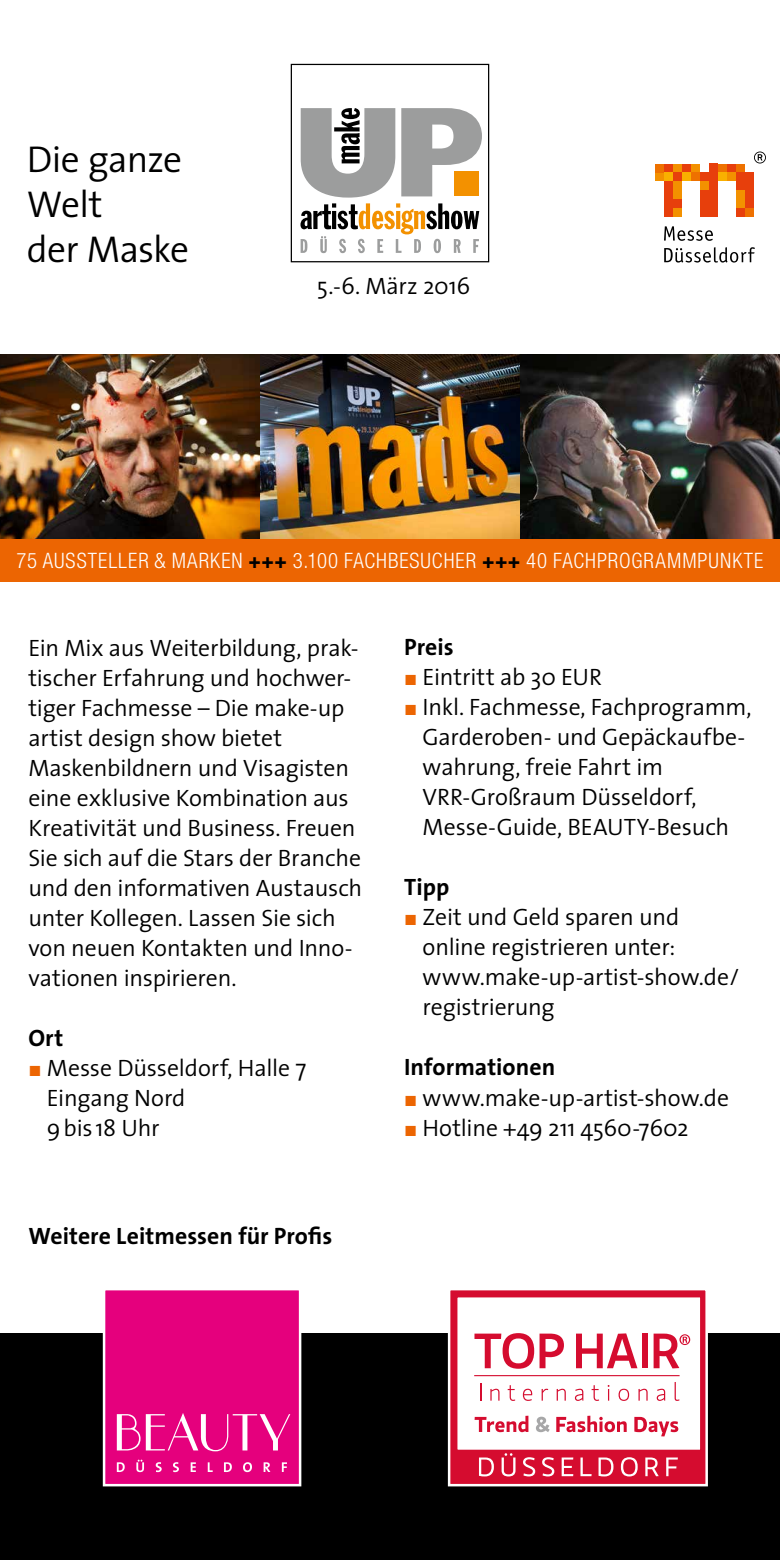
<style>
.page{position:relative;width:780px;height:1560px;background:#fff}
.page>*{position:absolute;margin:0;border:0;box-sizing:border-box;transform-origin:0 0}
.t1{font:300 37.5px/45px "The Sans";letter-spacing:-.02em;color:#000}
.t2{font:300 23.75px/30px "The Sans";letter-spacing:-.01em;color:#000}
.t3{font:700 23.75px "The Sans";letter-spacing:.005em;color:#000}
.t4{font:300 condensed 21.25px "Helvetica Neue LT Std";letter-spacing:.045em;color:#fff}
.s1{font-weight:700;color:#000}
.s2{font-family:"European Pi Three";font-weight:400;color:#ec6502}
.s3{font-weight:700}
</style>
<div class="page">
<img style="left:0;top:354px;width:780px;height:185px">
<div style="left:0;top:539px;width:780px;height:42px;background:#ec6502"></div>
<svg style="left:300px;top:108px;width:182px;height:146px"></svg>
<div style="left:454px;top:171px;width:25px;height:25px;background:#f39100"></div>
<div style="left:291px;top:64px;width:198px;height:198px;border:1px solid #000"></div>
<div style="left:0;top:1332px;width:780px;height:227px;background:#000"></div>
<svg style="left:446px;top:1290px;width:263px;height:197px"></svg>
<svg style="left:102px;top:1290px;width:200px;height:197px;background:#e51586"></svg>
<svg style="left:664px;top:247px;width:90px;height:15px"></svg>
<svg style="left:664px;top:226px;width:49px;height:15px"></svg>
<div style="left:655px;top:172px;width:9px;height:9px;background:#f39100"></div>
<div style="left:664px;top:163px;width:9px;height:9px;background:#e73f0c"></div>
<div style="left:664px;top:172px;width:9px;height:9px;background:#f9b000"></div>
<div style="left:673px;top:163px;width:9px;height:9px;background:#f39100"></div>
<div style="left:673px;top:172px;width:9px;height:9px;background:#e73f0c"></div>
<div style="left:682px;top:163px;width:9px;height:9px;background:#e73f0c"></div>
<div style="left:682px;top:172px;width:9px;height:9px;background:#f9b000"></div>
<div style="left:691px;top:163px;width:9px;height:9px;background:#f39100"></div>
<div style="left:691px;top:172px;width:9px;height:9px;background:#ee7100"></div>
<div style="left:718px;top:163px;width:9px;height:9px;background:#ee7100"></div>
<div style="left:718px;top:172px;width:9px;height:9px;background:#f9b000"></div>
<div style="left:727px;top:163px;width:9px;height:9px;background:#e73f0c"></div>
<div style="left:727px;top:172px;width:9px;height:9px;background:#f39100"></div>
<div style="left:736px;top:163px;width:9px;height:9px;background:#ee7100"></div>
<div style="left:736px;top:172px;width:9px;height:18px;background:#e73f0c"></div>
<div style="left:745px;top:172px;width:9px;height:36px;background:#e73f0c"></div>
<div style="left:664px;top:181px;width:9px;height:36px;background:#e73f0c"></div>
<div style="left:673px;top:181px;width:9px;height:18px;background:#f39100"></div>
<div style="left:673px;top:199px;width:9px;height:9px;background:#e73f0c"></div>
<div style="left:673px;top:208px;width:9px;height:9px;background:#f39100"></div>
<div style="left:736px;top:190px;width:9px;height:18px;background:#f39100"></div>
<div style="left:745px;top:208px;width:9px;height:9px;background:#ee7100"></div>
<div style="left:655px;top:163px;width:9px;height:9px;background:#ee7100"></div>
<div style="left:700px;top:172px;width:9px;height:9px;background:#e73f0c"></div>
<div style="left:700px;top:181px;width:9px;height:9px;background:#f39100"></div>
<div style="left:700px;top:190px;width:9px;height:27px;background:#e73f0c"></div>
<div style="left:709px;top:163px;width:9px;height:54px;background:#e73f0c"></div>
<div style="left:736px;top:208px;width:9px;height:9px;background:#e73f0c"></div>
<svg style="left:754px;top:151px;width:12px;height:12px"></svg>
<h1 class="t1" style="left:27px;top:136px;width:163px">Die ganze<br>Welt<br>der Maske</h1>
<p class="t2" style="left:316px;top:270px;width:155px">5.-6. März 2016</p>
<p class="t4" style="left:17px;top:548px;width:748px">75 AUSSTELLER &amp; MARKEN <span class="s1">+++</span> 3.100 FACHBESUCHER <span class="s1">+++</span> 40 FACHPROGRAMMPUNKTE</p>
<p class="t2" style="left:28px;top:631px;width:335px">Ein Mix aus Weiterbildung, prak&shy;tischer Erfahrung und hochwer&shy;tiger Fachmesse – Die make-up artist design show bietet<br>Maskenbildnern und Visagisten eine exklusive Kombination aus<br>Kreativität und Business. Freuen<br>Sie sich auf die Stars der Branche und den informativen Austausch unter Kollegen. Lassen Sie sich von neuen Kontakten und Inno&shy;vationen inspirieren.</p>
<p class="t3" style="left:28px;top:1017px;width:37px">Ort</p>
<p class="t2" style="left:28px;top:1051px;width:279px"><span class="s2">J</span> Messe Düsseldorf, Halle 7</p>
<p class="t2" style="left:47px;top:1081px;width:140px">Eingang Nord</p>
<p class="t2" style="left:47px;top:1111px;width:114px">9bis 18 Uhr</p>
<p class="t3" style="left:28px;top:1215px;width:305px">Weitere Leitmessen für Profis</p>
<p class="t3" style="left:404px;top:627px;width:51px">Preis</p>
<p class="t2" style="left:404px;top:661px;width:199px"><span class="s2">J</span> Eintritt ab 30 EUR</p>
<p class="t2" style="left:404px;top:691px;width:349px"><span class="s2">J</span> Inkl. Fachmesse, Fachprogramm,</p>
<p class="t2" style="left:422px;top:721px;width:324px">Garderoben- und Gepäckaufbe-</p>
<p class="t2" style="left:422px;top:751px;width:242px">wahrung, freie Fahrt im</p>
<p class="t2" style="left:422px;top:781px;width:276px">VRR-Großraum Düsseldorf,</p>
<p class="t2" style="left:422px;top:811px;width:308px">Messe-Guide, BEAUTY-Besuch</p>
<p class="t3" style="left:404px;top:867px;width:47px">Tipp</p>
<p class="t2" style="left:404px;top:901px;width:276px"><span class="s2">J</span> Zeit und Geld sparen und</p>
<p class="t2" style="left:422px;top:931px;width:254px">online registrieren unter:</p>
<p class="t2" style="left:422px;top:961px;width:318px">www.make-up-artist-show.de/</p>
<p class="t2" style="left:422px;top:991px;width:134px">registrierung</p>
<p class="t2" style="left:404px;top:1051px;width:326px"><span class="s3">Informationen<br></span><span class="s2">J</span> www.make-up-artist-show.de<br><span class="s2">J</span> Hotline +49 211 4560-7602</p>
</div>
